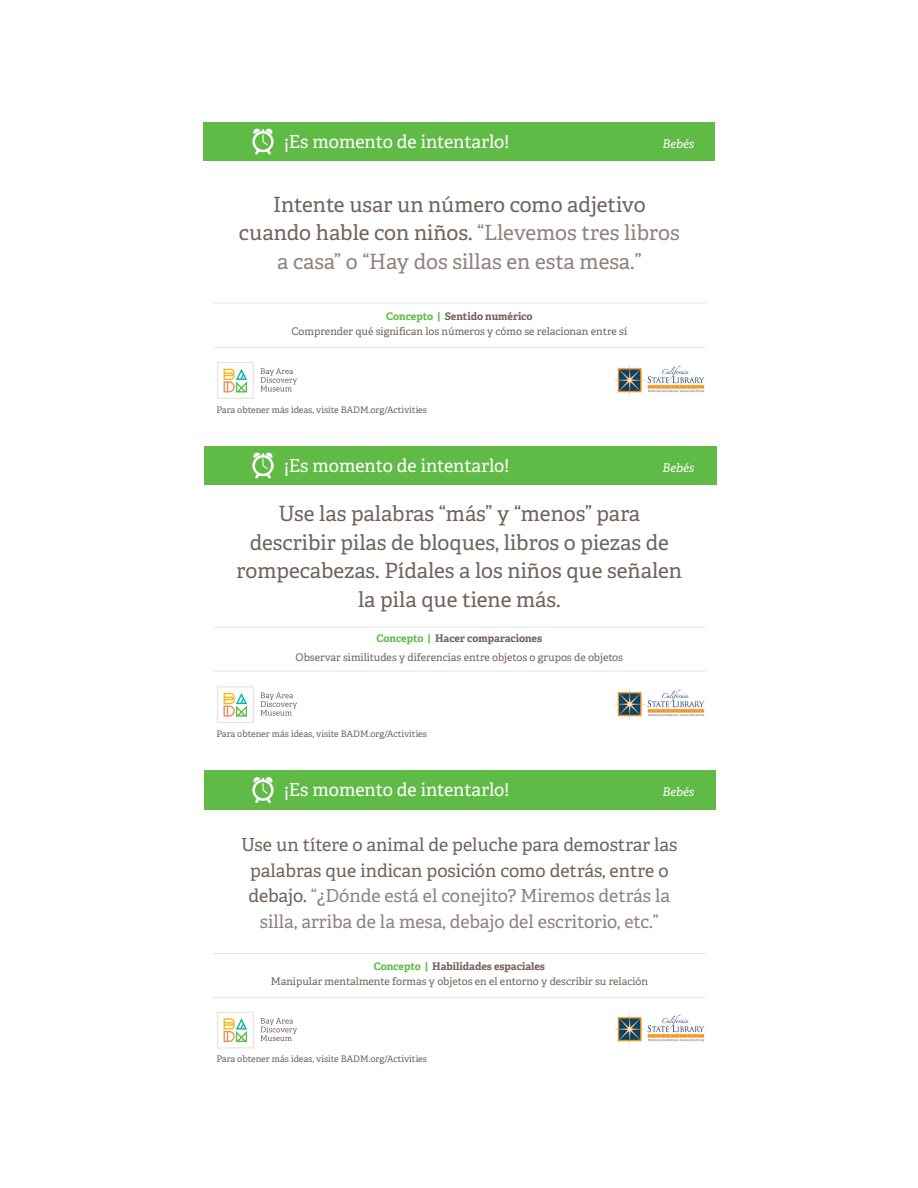
<style>
.page{position:relative;width:918px;height:1188px;background:#fff}
.page>*{position:absolute;margin:0;border:0;box-sizing:border-box;transform-origin:0 0}
.t1{font:21px/28.5px "Adelle PE";color:#71635c;text-align:center}
.t2{font:18px/25.5px "Adelle PE";color:#71635c;text-align:center}
.t3{font:18px "Adelle PE";letter-spacing:-.005em;color:#fff}
.t4{font:italic 12px "Adelle PE";color:#fff}
.t5{font:10.5px/15.5px "Adelle PE";color:#71635c;text-align:center}
.t6{font:9px "Adelle PE";color:#71635c}
.s1{color:#8f837e}
.s2{font-weight:700;color:#60bb46}
.s3{font-weight:700}
</style>
<div class="page">
<div style="left:204px;top:122px;width:511px;height:39px;background:#60bb46"></div>
<div style="left:204px;top:446px;width:512px;height:39px;background:#60bb46"></div>
<div style="left:204px;top:770px;width:512px;height:39px;background:#60bb46"></div>
<hr style="left:213px;top:303px;width:492px;height:1px;background:#e6e4df">
<hr style="left:213px;top:627px;width:492px;height:1px;background:#e6e4df">
<hr style="left:213px;top:953px;width:492px;height:1px;background:#e6e4df">
<hr style="left:213px;top:347px;width:492px;height:1px;background:#e6e4df">
<hr style="left:213px;top:671px;width:492px;height:1px;background:#e6e4df">
<hr style="left:213px;top:997px;width:492px;height:1px;background:#e6e4df">
<svg style="left:252px;top:129px;width:22px;height:26px"></svg>
<svg style="left:252px;top:453px;width:22px;height:26px"></svg>
<svg style="left:252px;top:777px;width:22px;height:26px"></svg>
<svg style="left:261px;top:368px;width:36px;height:24px"></svg>
<svg style="left:217px;top:362px;width:37px;height:37px"></svg>
<img style="left:614px;top:364px;width:91px;height:32px">
<svg style="left:261px;top:693px;width:36px;height:23px"></svg>
<svg style="left:217px;top:686px;width:37px;height:37px"></svg>
<img style="left:614px;top:688px;width:91px;height:32px">
<svg style="left:261px;top:1018px;width:36px;height:23px"></svg>
<svg style="left:217px;top:1012px;width:37px;height:37px"></svg>
<img style="left:614px;top:1013px;width:91px;height:32px">
<h2 class="t3" style="left:284px;top:128px;width:227px">¡Es momento de intentarlo!</h2>
<p class="t4" style="left:663px;top:135px;width:33px">Bebés</p>
<h1 class="t1" style="left:239px;top:189px;width:442px">Intente usar un número como adjetivo cuando hable con niños. <span class="s1">“Llevemos tres libros a casa” o “Hay dos sillas en esta mesa.”</span></h1>
<p class="t5" style="left:291px;top:308px;width:337px"><span class="s2">Concepto |</span> <span class="s3">Sentido numérico<br></span>Comprender qué significan los números y cómo se relacionan entre sí</p>
<p class="t6" style="left:216px;top:403px;width:212px">Para obtener más ideas, visite BADM.org/Activities</p>
<h2 class="t3" style="left:284px;top:452px;width:227px">¡Es momento de intentarlo!</h2>
<p class="t4" style="left:663px;top:459px;width:33px">Bebés</p>
<h1 class="t1" style="left:237px;top:499px;width:447px">Use las palabras “más” y “menos” para describir pilas de bloques, libros o piezas de rompecabezas. Pídales a los niños que señalen la pila que tiene más.</h1>
<p class="t5" style="left:296px;top:629px;width:329px;line-height:18.5px"><span class="s2">Concepto |</span> <span class="s3">Hacer comparaciones<br></span>Observar similitudes y diferencias entre objetos o grupos de objetos</p>
<p class="t6" style="left:216px;top:727px;width:212px">Para obtener más ideas, visite BADM.org/Activities</p>
<h2 class="t3" style="left:284px;top:777px;width:227px">¡Es momento de intentarlo!</h2>
<p class="t4" style="left:663px;top:783px;width:33px">Bebés</p>
<h2 class="t2" style="left:241px;top:831px;width:438px">Use un títere o animal de peluche para demostrar las palabras que indican posición como detrás, entre o debajo. <span class="s1">“¿Dónde está el conejito? Miremos detrás la silla, arriba de la mesa, debajo del escritorio, etc.”</span></h2>
<p class="t5" style="left:271px;top:958px;width:379px"><span class="s2">Concepto |</span> <span class="s3">Habilidades espaciales<br></span>Manipular mentalmente formas y objetos en el entorno y describir su relación</p>
<p class="t6" style="left:216px;top:1053px;width:212px">Para obtener más ideas, visite BADM.org/Activities</p>
</div>
